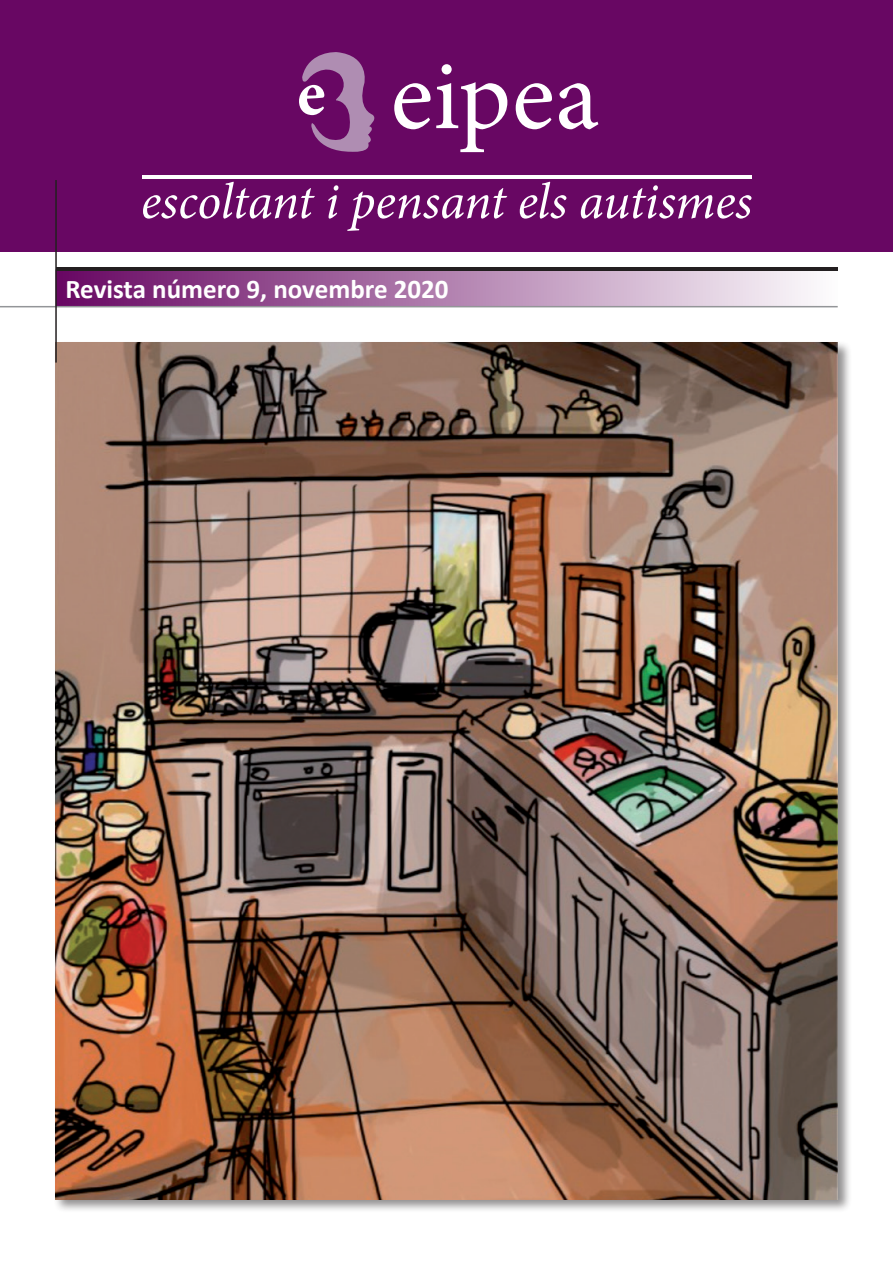
<style>
.page{position:relative;width:893px;height:1263px;background:#fff}
.page>*{position:absolute;margin:0;border:0;box-sizing:border-box;transform-origin:0 0}
.t1{font:100.05px "Minion Pro";letter-spacing:.005em;color:#fff}
.t2{font:700 64.8px "Minion Pro";color:#fff}
.t3{font:italic 51px "Minion Pro";letter-spacing:-.01em;color:#fff}
.t4{font:700 27px "Calibri";color:#fff}
</style>
<div class="page">
<div style="left:0;top:0;width:893px;height:252px;background:#680763"></div>
<svg style="left:302px;top:52px;width:73px;height:100px"></svg>
<hr style="left:142px;top:176px;width:610px;height:3px;background:#fff">
<div style="left:54px;top:340px;width:798px;height:873px;background:#231f20;opacity:.5"></div>
<img style="left:56px;top:342px;width:782px;height:857px">
<div style="left:56px;top:269px;width:782px;height:38px;background:linear-gradient(to right,#670662,#fdfcfd);border:2px solid #680763"></div>
<hr style="left:56px;top:267px;width:782px;height:3px;background:#231f20">
<hr style="left:0;top:306px;width:838px;height:1px;background:#939598">
<hr style="left:55px;top:180px;width:2px;height:183px;background:#231f20">
<p class="t1" style="left:391px;top:29px;width:210px">eipea</p>
<p class="t3" style="left:141px;top:167px;width:613px">escoltant i pensant els autismes</p>
<p class="t2" style="left:297px;top:48px;width:30px">e</p>
<p class="t4" style="left:65px;top:271px;width:385px">Revista número 9, novembre 2020</p>
</div>
